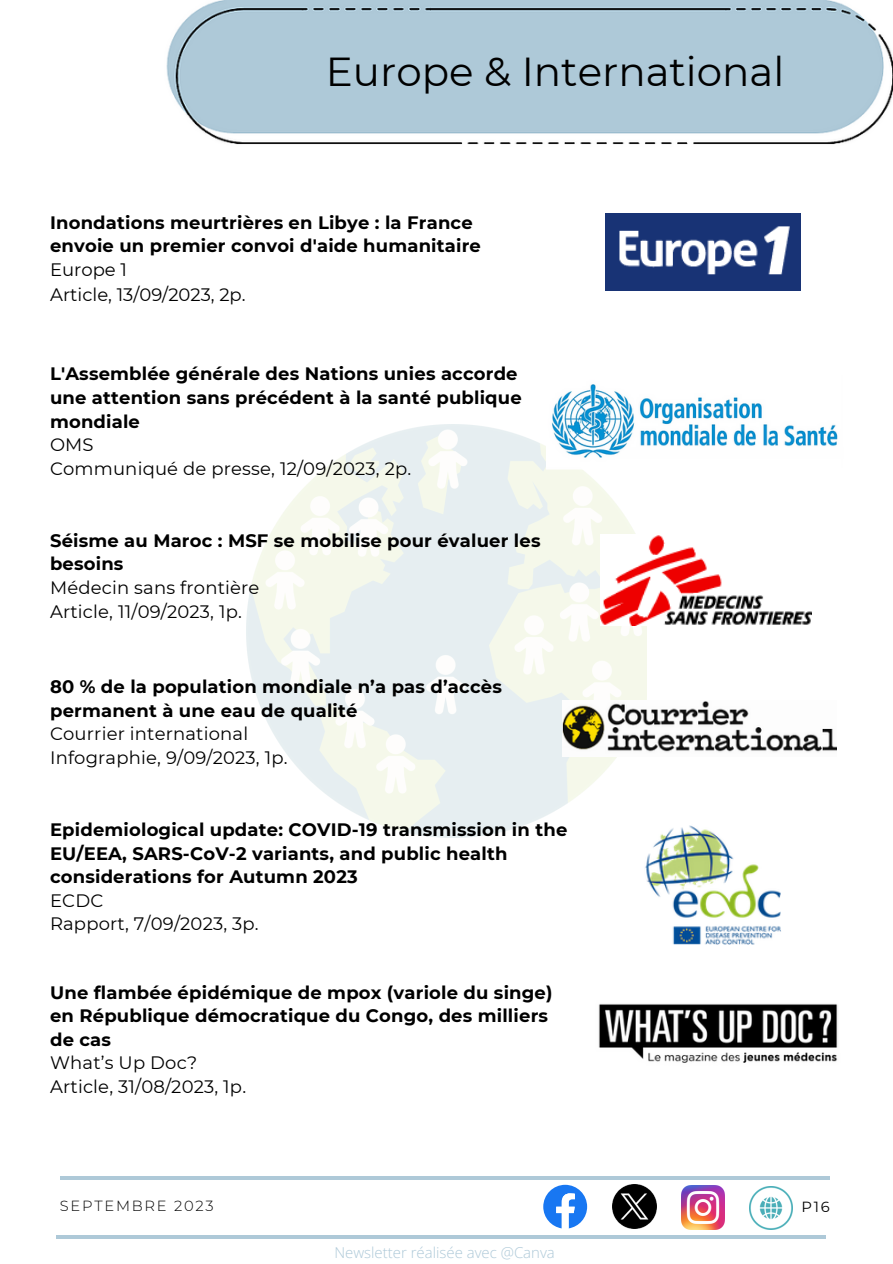
<style>
.page{position:relative;width:893px;height:1264px;background:#fff}
.page>*{position:absolute;margin:0;border:0;box-sizing:border-box;transform-origin:0 0}
.t1{font:40.35px "Montserrat";color:#000}
.t2{font:700 18px/23.5px "Montserrat";letter-spacing:.01em;color:#000}
.t3{font:18px "Montserrat";letter-spacing:.01em;color:#000}
.t4{font:300 15px "Open Sans";color:#aec9d8}
.t5{font:300 14.7px "Montserrat";letter-spacing:.12em;color:#000}
.t6{font:14.7px "Montserrat";color:#000}
</style>
<div class="page">
<img style="left:246px;top:425px;width:400px;height:412px">
<img style="left:166px;top:0;width:726px;height:145px">
<img style="left:749px;top:1186px;width:43px;height:43px">
<img style="left:681px;top:1185px;width:43px;height:44px">
<img style="left:612px;top:1184px;width:44px;height:44px">
<svg style="left:543px;top:1184px;width:44px;height:44px"></svg>
<hr style="left:60px;top:1176px;width:769px;height:3px;background:#aec9d8">
<hr style="left:56px;top:1235px;width:769px;height:3px;background:#aec9d8">
<img style="left:562px;top:701px;width:274px;height:55px">
<img style="left:643px;top:823px;width:138px;height:121px">
<img style="left:600px;top:534px;width:211px;height:91px">
<img style="left:546px;top:384px;width:292px;height:85px">
<img style="left:598px;top:1003px;width:240px;height:60px">
<img style="left:605px;top:213px;width:195px;height:78px">
<p class="t1" style="left:326px;top:47px;width:460px">Europe &amp; International</p>
<p class="t2" style="left:50px;top:210px;width:432px">Inondations meurtrières en Libye : la France envoie un premier convoi d'aide humanitaire</p>
<p class="t3" style="left:50px;top:258px;width:78px">Europe 1</p>
<p class="t3" style="left:50px;top:283px;width:197px">Article, 13/09/2023, 2p.</p>
<p class="t2" style="left:50px;top:362px;width:473px">L'Assemblée générale des Nations unies accorde une attention sans précédent à la santé publique mondiale</p>
<p class="t3" style="left:50px;top:434px;width:45px">OMS</p>
<p class="t3" style="left:50px;top:457px;width:362px">Communiqué de presse, 12/09/2023, 2p.</p>
<p class="t2" style="left:50px;top:528px;width:492px">Séisme au Maroc : MSF se mobilise pour évaluer les besoins</p>
<p class="t3" style="left:50px;top:576px;width:211px">Médecin sans frontière</p>
<p class="t3" style="left:50px;top:600px;width:193px">Article, 11/09/2023, 1p.</p>
<p class="t2" style="left:50px;top:674px;width:453px">80 % de la population mondiale n’a pas d’accès permanent à une eau de qualité</p>
<p class="t3" style="left:50px;top:722px;width:199px">Courrier international</p>
<p class="t3" style="left:50px;top:746px;width:239px">Infographie, 9/09/2023, 1p.</p>
<p class="t2" style="left:50px;top:817px;width:518px">Epidemiological update: COVID-19 transmission in the<br>EU/EEA, SARS-CoV-2 variants, and public health considerations for Autumn 2023</p>
<p class="t3" style="left:50px;top:889px;width:55px">ECDC</p>
<p class="t3" style="left:50px;top:913px;width:210px">Rapport, 7/09/2023, 3p.</p>
<p class="t2" style="left:50px;top:980px;width:504px">Une flambée épidémique de mpox (variole du singe) en République démocratique du Congo, des milliers de cas</p>
<p class="t3" style="left:50px;top:1051px;width:149px">What’s Up Doc?</p>
<p class="t3" style="left:50px;top:1075px;width:197px">Article, 31/08/2023, 1p.</p>
<p class="t5" style="left:60px;top:1196px;width:155px">SEPTEMBRE 2023</p>
<p class="t6" style="left:801px;top:1197px;width:30px">P16</p>
<p class="t4" style="left:334px;top:1241px;width:222px">Newsletter réalisée avec @Canva</p>
</div>
